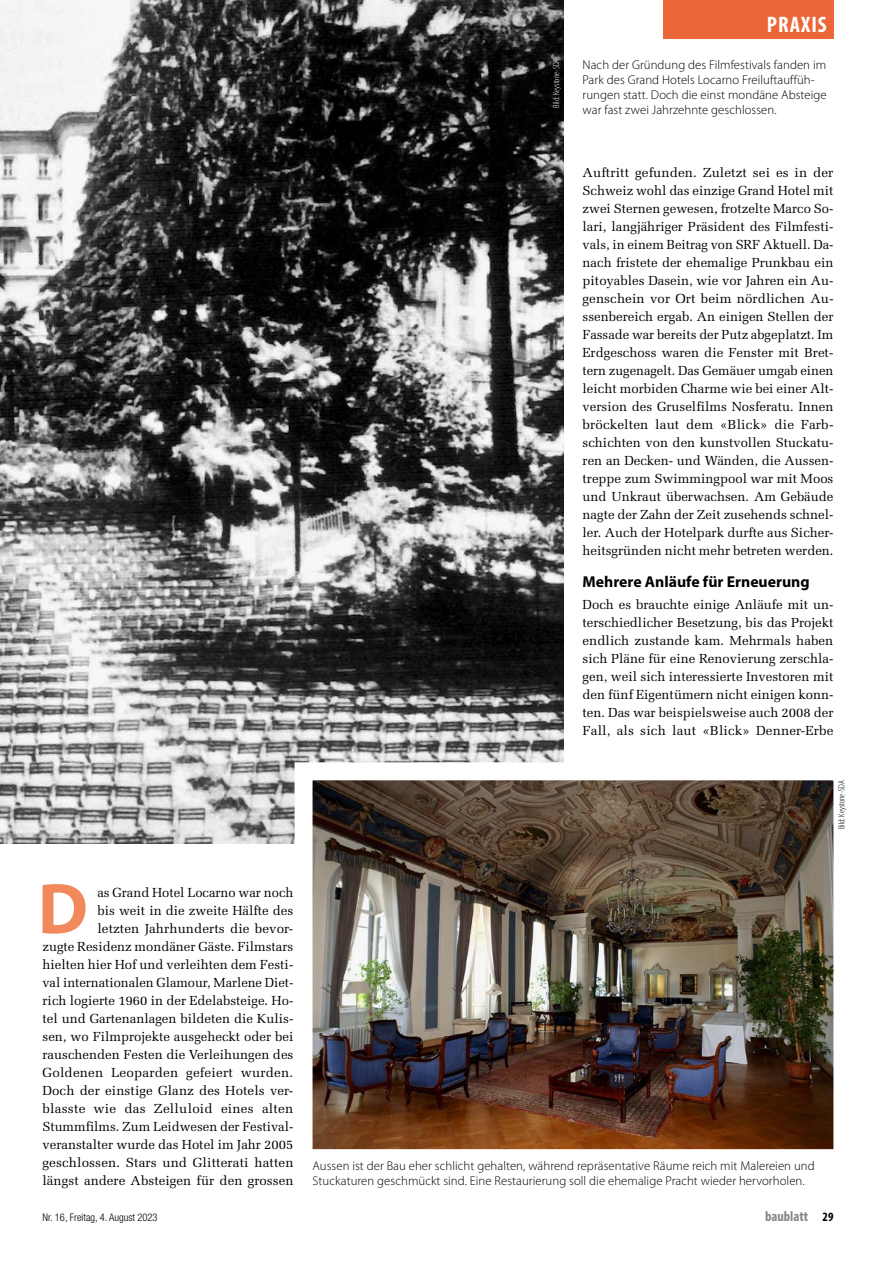
<style>
.page{position:relative;width:893px;height:1263px;background:#fff}
.page>*{position:absolute;margin:0;border:0;box-sizing:border-box;transform-origin:0 0}
.t1{font:700 72.3px "Myriad Pro";color:#f1895c}
.t2{font:700 condensed 22.5px "Myriad Pro";letter-spacing:.045em;color:#fff}
.t3{font:700 15.75px "Myriad Pro";color:#000}
.t4{font:700 condensed 14.25px "Myriad Pro";color:#868786}
.t5{font:13.2px/18px "Melior LT Std";color:#000;text-align:justify}
.t6{font:300 12.75px/15px "Myriad Pro";letter-spacing:.005em;color:#000}
.t7{font:300 condensed 10.5px "Helvetica Neue LT Pro";color:#000}
.t8{font:300 condensed 9px "Myriad Pro";color:#fff}
.t9{font:300 condensed 9px "Myriad Pro";color:#000}
.s1{font-size:12.75px;color:#000}
</style>
<div class="page">
<img style="left:0;top:0;width:563px;height:843px">
<div style="left:663px;top:0;width:170px;height:38px;background:#ec6737"></div>
<img style="left:286px;top:753px;width:548px;height:397px">
<p class="t8" style="left:551px;top:108px;width:50px;rotate:-90deg">Bild: Keystone-SDA</p>
<h2 class="t2" style="left:767px;top:10px;width:61px">PRAXIS</h2>
<p class="t6" style="left:583px;top:57px;width:246px">Nach der Gründung des Filmfestivals fanden im Park des Grand Hotels Locarno Freiluftauffüh&shy;rungen statt. Doch die einst mondäne Absteige war fast zwei Jahrzehnte geschlossen.</p>
<p class="t5" style="left:583px;top:164px;width:252px">Auftritt gefunden. Zuletzt sei es in der Schweiz wohl das einzige Grand Hotel mit zwei Sternen gewesen, frotzelte Marco So&shy;lari, langjähriger Präsident des Filmfesti&shy;vals, in einem Beitrag von SRF Aktuell. Da&shy;nach fristete der ehemalige Prunkbau ein pitoyables Dasein, wie vor Jahren ein Au&shy;genschein vor Ort beim nördlichen Au&shy;ssenbereich ergab. An einigen Stellen der Fassade war bereits der Putz abgeplatzt. Im Erdgeschoss waren die Fenster mit Bret&shy;tern zugenagelt. Das Gemäuer umgab einen leicht morbiden Charme wie bei einer Alt&shy;version des Gruselfilms Nosferatu. Innen bröckelten laut dem «Blick» die Farb&shy;schichten von den kunstvollen Stuckatu&shy;ren an Decken- und Wänden, die Aussen&shy;treppe zum Swimmingpool war mit Moos und Unkraut überwachsen. Am Gebäude nagte der Zahn der Zeit zusehends schnel&shy;ler. Auch der Hotelpark durfte aus Sicher&shy;heitsgründen nicht mehr betreten werden.</p>
<p class="t3" style="left:583px;top:573px;width:229px">Mehrere Anläufe für Erneuerung</p>
<p class="t5" style="left:583px;top:596px;width:252px">Doch es brauchte einige Anläufe mit un&shy;terschiedlicher Besetzung, bis das Projekt endlich zustande kam. Mehrmals haben sich Pläne für eine Renovierung zerschla&shy;gen, weil sich interessierte Investoren mit den fünf Eigentümern nicht einigen konn&shy;ten. Das war beispielsweise auch 2008 der Fall, als sich laut «Blick» Denner-Erbe</p>
<p class="t9" style="left:837px;top:829px;width:50px;rotate:-90deg">Bild: Keystone-SDA</p>
<h1 class="t1" style="left:38px;top:868px;width:52px">D</h1>
<p class="t5" style="left:43px;top:884px;width:253px;text-align:right">as Grand Hotel Locarno war noch<br>bis weit in die zweite Hälfte des<br>letzten Jahrhunderts die bevor-<br>zugte Residenz mondäner Gäste. Filmstars hielten hier Hof und verleihten dem Festi&shy;val internationalen Glamour, Marlene Diet&shy;rich logierte 1960 in der Edelabsteige. Ho&shy;tel und Gartenanlagen bildeten die Kulis&shy;sen, wo Filmprojekte ausgeheckt oder bei rauschenden Festen die Verleihungen des Goldenen Leoparden gefeiert wurden.<br>Doch der einstige Glanz des Hotels ver&shy;blasste wie das Zelluloid eines alten Stummfilms. Zum Leidwesen der Festival&shy;veranstalter wurde das Hotel im Jahr 2005 geschlossen. Stars und Glitterati hatten längst andere Absteigen für den grossen</p>
<p class="t6" style="left:313px;top:1158px;width:504px">Aussen ist der Bau eher schlicht gehalten, während repräsentative Räume reich mit Malereien und<br>Stuckaturen geschmückt sind. Eine Restaurierung soll die ehemalige Pracht wieder hervorholen.</p>
<p class="t7" style="left:43px;top:1211px;width:117px">Nr. 16, Freitag, 4. August 2023</p>
<p class="t4" style="left:765px;top:1207px;width:70px">baublatt <span class="s1">29</span></p>
</div>
